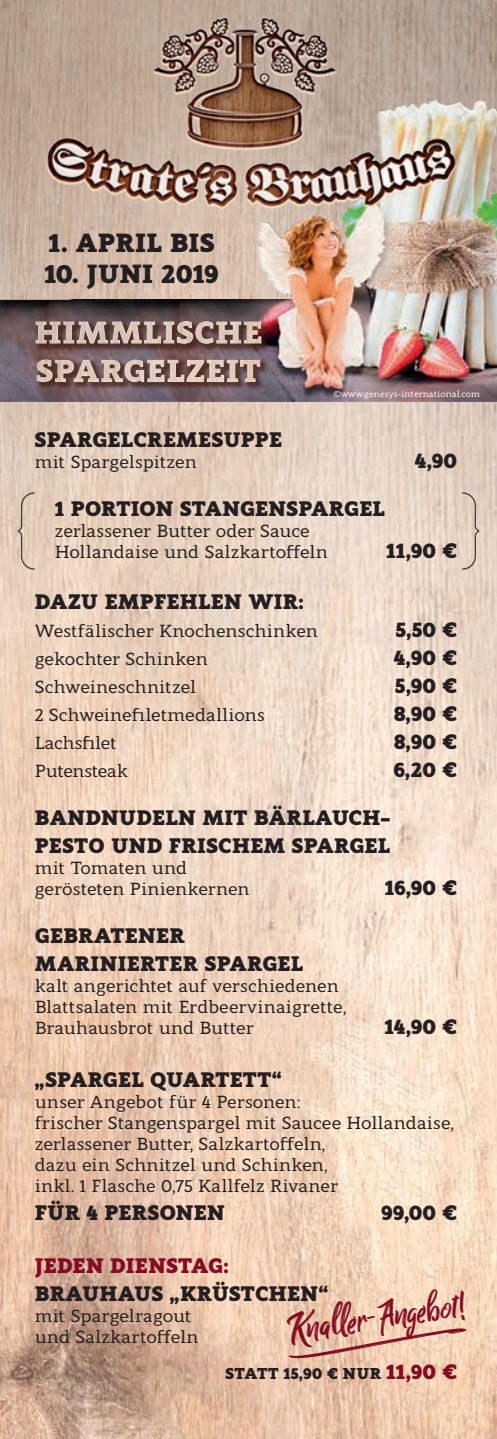
<style>
.page{position:relative;width:497px;height:1439px;background:#fff}
.page>*{position:absolute;margin:0;border:0;box-sizing:border-box;transform-origin:0 0}
.t1{font:41.3px "Billy Ohio Dua";color:#850b22}
.t2{font:900 26.25px "Modum";letter-spacing:-.015em;color:#231f20}
.t3{font:900 26.25px "Modum";letter-spacing:.005em;color:#231f20}
.t4{font:900 21px/28px "Modum";letter-spacing:.01em;color:#231f20}
.t5{font:900 21px "Modum";letter-spacing:.005em;color:#850b22}
.t6{font:500 17.5px/21px "Modum";color:#231f20}
.t7{font:500 17.5px "Modum";letter-spacing:-.02em;color:#231f20}
.t8{font:900 15.75px "Modum";letter-spacing:.01em;color:#231f20}
.t9{font:500 8.75px "Modum";color:#fff}
.s1{font-size:21px;color:#850b22}
</style>
<div class="page">
<img style="left:0;top:0;width:496px;height:1439px">
<div style="left:35px;top:358px;width:233px;height:32px;background:#401c10;opacity:.7"></div>
<div style="left:33px;top:356px;width:227px;height:27px;background:#fff;opacity:.5"></div>
<div style="left:34px;top:320px;width:235px;height:32px;background:#401c10;opacity:.7"></div>
<div style="left:33px;top:320px;width:229px;height:24px;background:#fff;opacity:.5"></div>
<img style="left:22px;top:0;width:452px;height:247px">
<svg style="left:18px;top:492px;width:17px;height:78px"></svg>
<svg style="left:461px;top:492px;width:18px;height:78px"></svg>
<svg style="left:287px;top:1327px;width:180px;height:32px;background:#e5bca6"></svg>
<h2 class="t3" style="left:49px;top:220px;width:167px">1. APRIL BIS</h2>
<h2 class="t2" style="left:44px;top:252px;width:176px">10. JUNI 2019</h2>
<p class="t9" style="left:333px;top:387px;width:148px">©www.genesys-international.com</p>
<p class="t4" style="left:35px;top:424px;width:248px">SPARGELCREMESUPPE</p>
<p class="t6" style="left:35px;top:450px;width:163px">mit Spargelspitzen</p>
<p class="t4" style="left:414px;top:445px;width:44px">4,90</p>
<p class="t4" style="left:55px;top:492px;width:331px">1 PORTION STANGENSPARGEL</p>
<p class="t6" style="left:55px;top:519px;width:274px">zerlassener Butter oder Sauce<br>Hollandaise und Salzkartoffeln</p>
<p class="t4" style="left:385px;top:534px;width:72px">11,90 €</p>
<p class="t4" style="left:35px;top:585px;width:270px">DAZU EMPFEHLEN WIR:</p>
<p class="t6" style="left:35px;top:619px;width:284px">Westfälischer Knochenschinken</p>
<p class="t4" style="left:395px;top:613px;width:63px">5,50 €</p>
<p class="t6" style="left:35px;top:647px;width:174px">gekochter Schinken</p>
<p class="t4" style="left:393px;top:641px;width:65px">4,90 €</p>
<p class="t6" style="left:35px;top:675px;width:163px">Schweineschnitzel</p>
<p class="t4" style="left:394px;top:669px;width:64px">5,90 €</p>
<p class="t6" style="left:35px;top:703px;width:231px">2 Schweinefiletmedallions</p>
<p class="t4" style="left:393px;top:697px;width:65px">8,90 €</p>
<p class="t7" style="left:35px;top:729px;width:83px">Lachsfilet</p>
<p class="t4" style="left:393px;top:725px;width:65px">8,90 €</p>
<p class="t7" style="left:35px;top:757px;width:94px">Putensteak</p>
<p class="t4" style="left:393px;top:753px;width:65px">6,20 €</p>
<p class="t4" style="left:35px;top:801px;width:357px">BANDNUDELN MIT BÄRLAUCH-<br>PESTO UND FRISCHEM SPARGEL</p>
<p class="t6" style="left:35px;top:855px;width:216px">mit Tomaten und gerösteten Pinienkernen</p>
<p class="t4" style="left:384px;top:871px;width:74px">16,90 €</p>
<p class="t4" style="left:35px;top:919px;width:269px">GEBRATENER<br>MARINIERTER SPARGEL</p>
<p class="t6" style="left:35px;top:973px;width:312px">kalt angerichtet auf verschiedenen<br>Blattsalaten mit Erdbeervinaigrette,<br>Brauhausbrot und Butter</p>
<p class="t4" style="left:384px;top:1010px;width:74px">14,90 €</p>
<p class="t4" style="left:35px;top:1063px;width:248px">„SPARGEL QUARTETT“</p>
<p class="t6" style="left:35px;top:1089px;width:420px">unser Angebot für 4 Personen:<br>frischer Stangenspargel mit Saucee Hollandaise, zerlassener Butter, Salzkartoffeln,<br>dazu ein Schnitzel und Schinken,<br>inkl. 1 Flasche 0,75 Kallfelz Rivaner</p>
<p class="t4" style="left:35px;top:1196px;width:191px">FÜR 4 PERSONEN</p>
<p class="t4" style="left:381px;top:1196px;width:77px">99,00 €</p>
<p class="t5" style="left:35px;top:1247px;width:195px">JEDEN DIENSTAG:</p>
<p class="t4" style="left:35px;top:1276px;width:294px">BRAUHAUS „KRÜSTCHEN“</p>
<p class="t6" style="left:35px;top:1303px;width:165px">mit Spargelragout und Salzkartoffeln</p>
<p class="t8" style="left:225px;top:1360px;width:233px">STATT 15,90 € NUR <span class="s1">11,90 €</span></p>
<h1 class="t1" style="left:282px;top:1301px;width:181px;rotate:-8deg">Knaller-Angebot!</h1>
</div>
